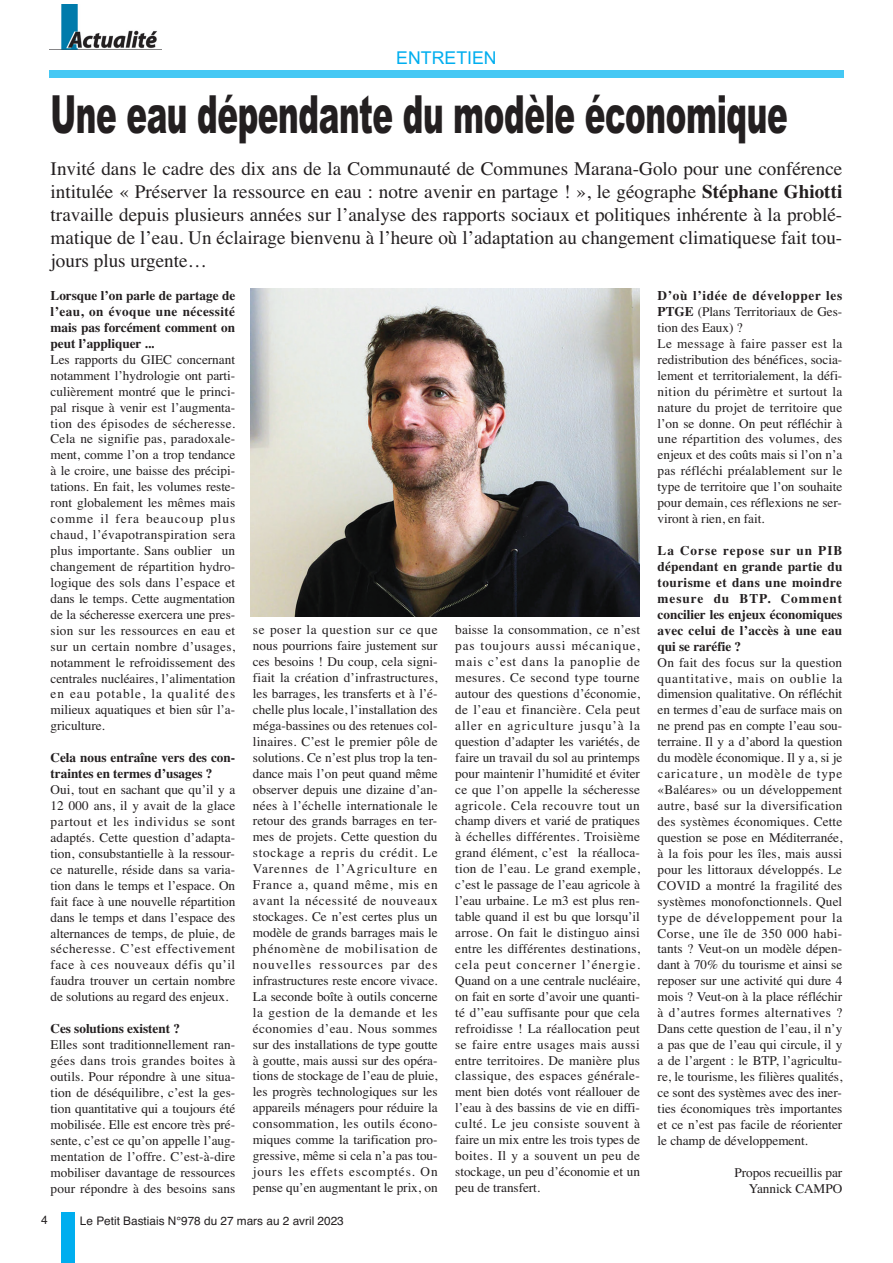
<style>
.page{position:relative;width:893px;height:1263px;background:#fff}
.page>*{position:absolute;margin:0;border:0;box-sizing:border-box;transform-origin:0 0}
.t1{font:900 52.65px "Arial";letter-spacing:-.015em;color:#231f20;scale:.59 1}
.t2{font:19.2px/23px "Times";color:#231f20;text-align:justify}
.t3{font:17.7px "Arial";color:#00aeef}
.t4{font:13.35px/15.9px "Times";letter-spacing:-.005em;color:#231f20;text-align:justify}
.t5{font:700 13.35px/15.9px "Times";letter-spacing:-.005em;color:#231f20;text-align:justify}
.t6{font:11.85px "Helvetica";color:#231f20}
.s1{font-weight:700}
</style>
<div class="page">
<div style="left:61px;top:1212px;width:14px;height:51px;background:#00aeef"></div>
<img style="left:49px;top:5px;width:112px;height:45px">
<img style="left:251px;top:289px;width:389px;height:328px">
<div style="left:49px;top:70px;width:795px;height:8px;background:#45c8f4"></div>
<h3 class="t3" style="left:396px;top:46px;width:102px">ENTRETIEN</h3>
<h1 class="t1" style="left:51px;top:76px;width:1251px">Une eau dépendante du modèle économique</h1>
<p class="t2" style="left:51px;top:155px;width:793px">Invité dans le cadre des dix ans de la Communauté de Communes Marana-Golo pour une conférence intitulée « Préserver la ressource en eau : notre avenir en partage ! », le géographe <span class="s1">Stéphane Ghiotti </span>travaille depuis plusieurs années sur l’analyse des rapports sociaux et politiques inhérente à la problé&shy;matique de l’eau. Un éclairage bienvenu à l’heure où l’adaptation au changement climatiquese fait tou&shy;jours plus urgente…</p>
<p class="t5" style="left:51px;top:286px;width:186px">Lorsque l’on parle de partage de l’eau, on évoque une nécessité mais pas forcément comment on peut l’appliquer ...</p>
<p class="t4" style="left:51px;top:350px;width:186px">Les rapports du GIEC concernant notamment l’hydrologie ont parti&shy;culièrement montré que le princi&shy;pal risque à venir est l’augmenta&shy;tion des épisodes de sécheresse.<br>Cela ne signifie pas, paradoxale&shy;ment, comme l’on a trop tendance à le croire, une baisse des précipi&shy;tations. En fait, les volumes reste&shy;ront globalement les mêmes mais comme il fera beaucoup plus chaud, l’évapotranspiration sera plus importante. Sans oublier un changement de répartition hydro&shy;logique des sols dans l’espace et dans le temps. Cette augmentation de la sécheresse exercera une pres&shy;sion sur les ressources en eau et sur un certain nombre d’usages, notamment le refroidissement des centrales nucléaires, l’alimentation en eau potable, la qualité des milieux aquatiques et bien sûr l’a&shy;griculture.</p>
<p class="t5" style="left:51px;top:748px;width:186px">Cela nous entraîne vers des con&shy;traintes en termes d’usages ?</p>
<p class="t4" style="left:51px;top:780px;width:186px">Oui, tout en sachant que qu’il y a 12 000 ans, il y avait de la glace partout et les individus se sont adaptés. Cette question d’adapta&shy;tion, consubstantielle à la ressour&shy;ce naturelle, réside dans sa varia&shy;tion dans le temps et l’espace. On fait face à une nouvelle répartition dans le temps et dans l’espace des alternances de temps, de pluie, de sécheresse. C’est effectivement face à ces nouveaux défis qu’il faudra trouver un certain nombre de solutions au regard des enjeux.</p>
<p class="t5" style="left:51px;top:1019px;width:131px">Ces solutions existent ?</p>
<p class="t4" style="left:51px;top:1035px;width:186px">Elles sont traditionnellement ran&shy;gées dans trois grandes boites à outils. Pour répondre à une situa&shy;tion de déséquilibre, c’est la ges&shy;tion quantitative qui a toujours été mobilisée. Elle est encore très pré&shy;sente, c’est ce qu’on appelle l’aug&shy;mentation de l’offre. C’est-à-dire mobiliser davantage de ressources pour répondre à des besoins sans</p>
<p class="t4" style="left:253px;top:621px;width:186px">se poser la question sur ce que nous pourrions faire justement sur ces besoins ! Du coup, cela signi&shy;fiait la création d’infrastructures, les barrages, les transferts et à l’é&shy;chelle plus locale, l’installation des méga-bassines ou des retenues col&shy;linaires. C’est le premier pôle de solutions. Ce n’est plus trop la ten&shy;dance mais l’on peut quand même observer depuis une dizaine d’an&shy;nées à l’échelle internationale le retour des grands barrages en ter&shy;mes de projets. Cette question du stockage a repris du crédit. Le Varennes de l’Agriculture en France a, quand même, mis en avant la nécessité de nouveaux stockages. Ce n’est certes plus un modèle de grands barrages mais le phénomène de mobilisation de nouvelles ressources par des infrastructures reste encore vivace.<br>La seconde boîte à outils concerne la gestion de la demande et les économies d’eau. Nous sommes sur des installations de type goutte à goutte, mais aussi sur des opéra&shy;tions de stockage de l’eau de pluie, les progrès technologiques sur les appareils ménagers pour réduire la consommation, les outils écono&shy;miques comme la tarification pro&shy;gressive, même si cela n’a pas tou&shy;jours les effets escomptés. On pense qu’en augmentant le prix, on</p>
<p class="t4" style="left:455px;top:621px;width:186px">baisse la consommation, ce n’est pas toujours aussi mécanique, mais c’est dans la panoplie de mesures. Ce second type tourne autour des questions d’économie, de l’eau et financière. Cela peut aller en agriculture jusqu’à la question d’adapter les variétés, de faire un travail du sol au printemps pour maintenir l’humidité et éviter ce que l’on appelle la sécheresse agricole. Cela recouvre tout un champ divers et varié de pratiques à échelles différentes. Troisième grand élément, c’est la réalloca&shy;tion de l’eau. Le grand exemple, c’est le passage de l’eau agricole à l’eau urbaine. Le m3 est plus ren&shy;table quand il est bu que lorsqu’il arrose. On fait le distinguo ainsi entre les différentes destinations, cela peut concerner l’énergie.<br>Quand on a une centrale nucléaire, on fait en sorte d’avoir une quanti&shy;té d’’eau suffisante pour que cela refroidisse ! La réallocation peut se faire entre usages mais aussi entre territoires. De manière plus classique, des espaces générale&shy;ment bien dotés vont réallouer de l’eau à des bassins de vie en diffi&shy;culté. Le jeu consiste souvent à faire un mix entre les trois types de boites. Il y a souvent un peu de stockage, un peu d’économie et un peu de transfert.</p>
<p class="t6" style="left:41px;top:1210px;width:8px">4</p>
<p class="t6" style="left:80px;top:1211px;width:265px">Le Petit Bastiais N°978 du 27 mars au 2 avril 2023</p>
<p class="t4" style="left:658px;top:286px;width:186px;text-align:left"><span class="s1">D’où l’idée de développer les<br>PTGE</span> (Plans Territoriaux de Ges&shy;tion des Eaux) ?<br>Le message à faire passer est la redistribution des bénéfices, socia&shy;lement et territorialement, la défi&shy;nition du périmètre et surtout la nature du projet de territoire que l’on se donne. On peut réfléchir à une répartition des volumes, des enjeux et des coûts mais si l’on n’a pas réfléchi préalablement sur le type de territoire que l’on souhaite pour demain, ces réflexions ne ser&shy;viront à rien, en fait.</p>
<p class="t5" style="left:658px;top:541px;width:186px">La Corse repose sur un PIB dépendant en grande partie du tourisme et dans une moindre mesure du BTP. Comment concilier les enjeux économiques avec celui de l’accès à une eau qui se raréfie ?</p>
<p class="t4" style="left:658px;top:653px;width:186px">On fait des focus sur la question quantitative, mais on oublie la dimension qualitative. On réfléchit en termes d’eau de surface mais on ne prend pas en compte l’eau sou&shy;terraine. Il y a d’abord la question du modèle économique. Il y a, si je caricature, un modèle de type «Baléares» ou un développement autre, basé sur la diversification des systèmes économiques. Cette question se pose en Méditerranée, à la fois pour les îles, mais aussi pour les littoraux développés. Le COVID a montré la fragilité des systèmes monofonctionnels. Quel type de développement pour la Corse, une île de 350 000 habi&shy;tants ? Veut-on un modèle dépen&shy;dant à 70% du tourisme et ainsi se reposer sur une activité qui dure 4 mois ? Veut-on à la place réfléchir à d’autres formes alternatives ?<br>Dans cette question de l’eau, il n’y a pas que de l’eau qui circule, il y a de l’argent : le BTP, l’agricultu&shy;re, le tourisme, les filières qualités, ce sont des systèmes avec des iner&shy;ties économiques très importantes et ce n’est pas facile de réorienter le champ de développement.</p>
<p class="t4" style="left:734px;top:1163px;width:109px;text-align:right">Propos recueillis par<br>Yannick CAMPO</p>
</div>
